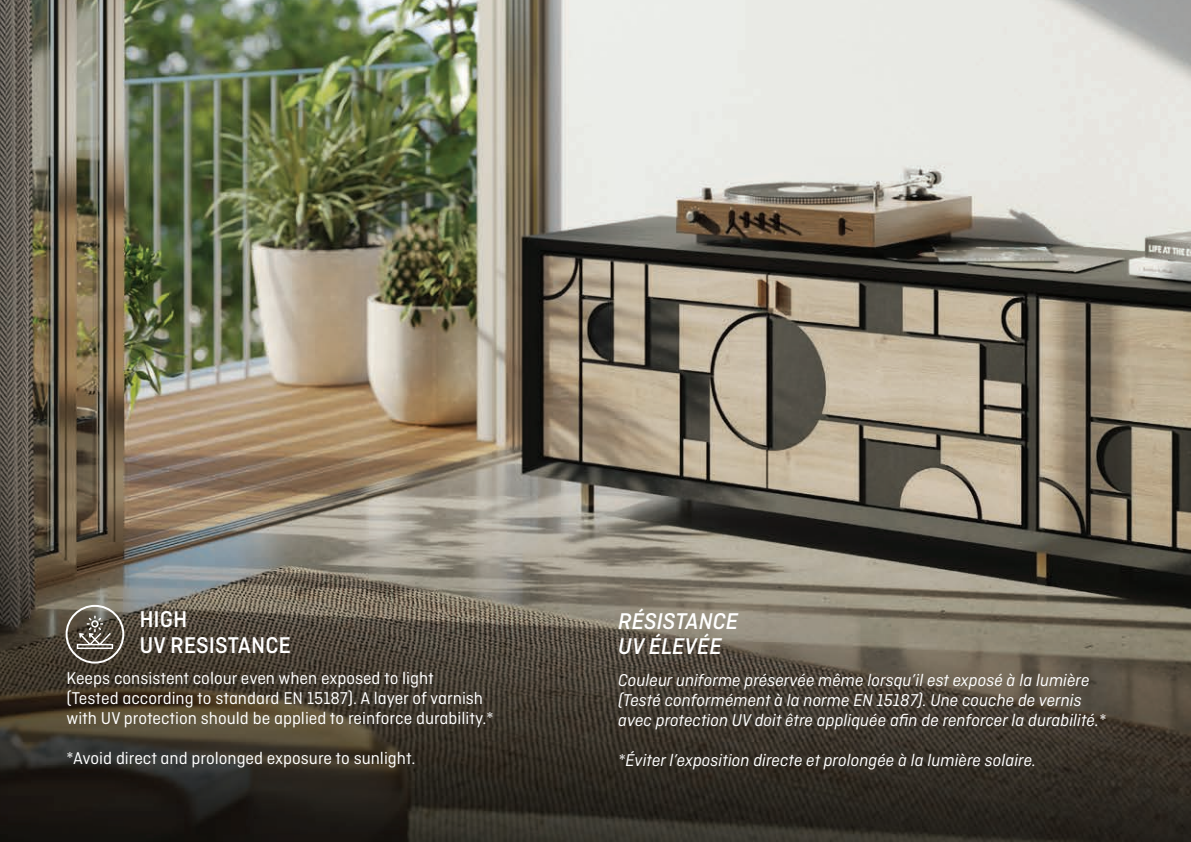
<style>
.page{position:relative;width:1191px;height:842px;background:#fff}
.page>*{position:absolute;margin:0;border:0;box-sizing:border-box;transform-origin:0 0}
.t1{font:italic 500 24px/25.2px "Ciutadella";color:#fff}
.t2{font:500 24px/25.2px "Ciutadella";color:#fff}
.t3{font:italic 18px/20px "Ciutadella";color:#fff}
.t4{font:18px/20px "Ciutadella";color:#fff}
</style>
<div class="page">
<img style="left:0;top:0;width:1191px;height:842px">
<svg style="left:77px;top:615px;width:36px;height:34px"></svg>
<div style="left:66px;top:605px;width:58px;height:58px;border:2px solid #fff;border-radius:50%"></div>
<h1 class="t2" style="left:139px;top:607px;width:153px">HIGH<br>UV RESISTANCE</h1>
<p class="t4" style="left:67px;top:668px;width:428px">Keeps consistent colour even when exposed to light<br>(Tested according to standard EN 15187). A layer of varnish with UV protection should be applied to reinforce durability.*</p>
<p class="t4" style="left:67px;top:748px;width:350px">*Avoid direct and prolonged exposure to sunlight.</p>
<h1 class="t1" style="left:618px;top:608px;width:122px">RÉSISTANCE<br>UV ÉLEVÉE</h1>
<p class="t3" style="left:618px;top:670px;width:489px">Couleur uniforme préservée même lorsqu’il est exposé à la lumière (Testé conformément à la norme EN 15187). Une couche de vernis avec protection UV doit être appliquée afin de renforcer la durabilité.*</p>
<p class="t3" style="left:618px;top:750px;width:419px">*Éviter l’exposition directe et prolongée à la lumière solaire.</p>
</div>
